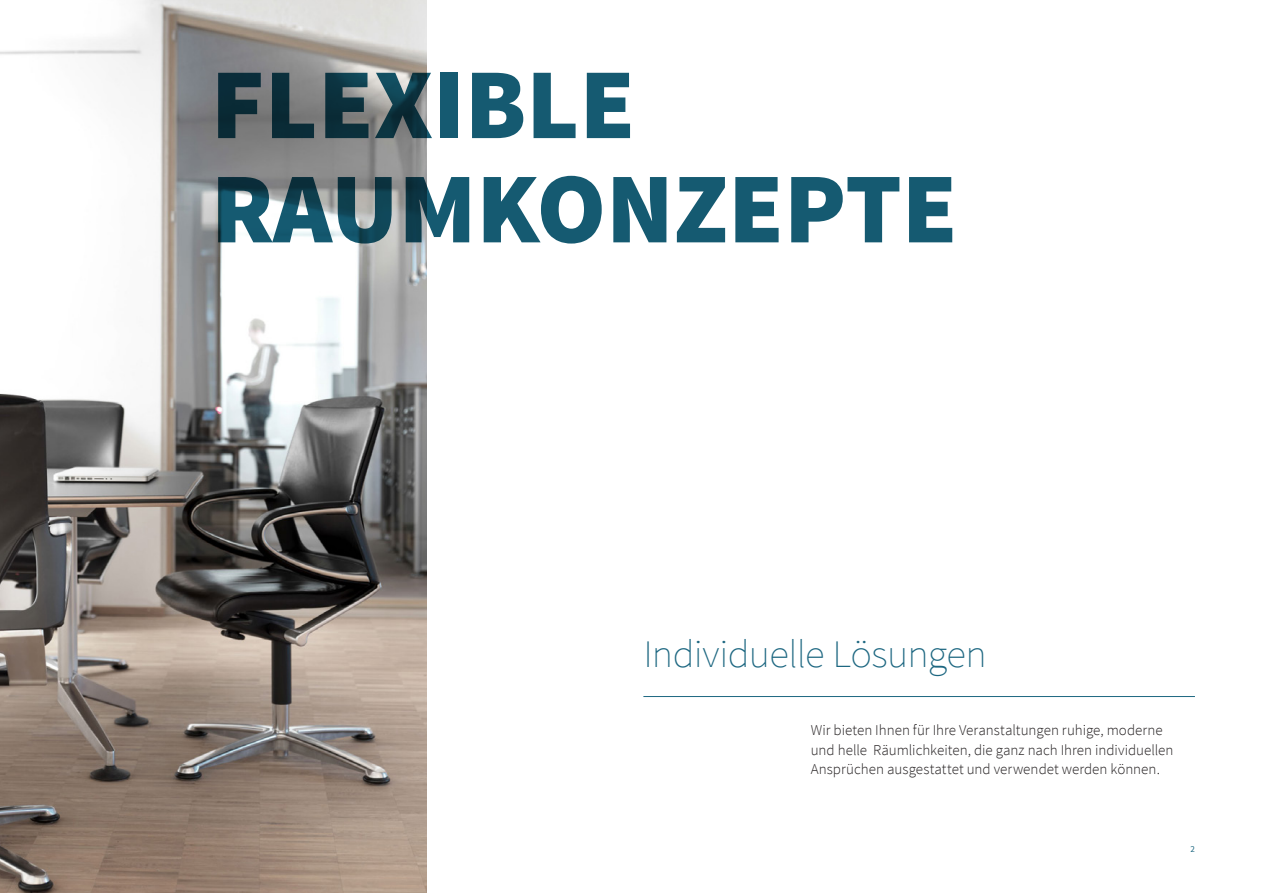
<style>
.page{position:relative;width:1263px;height:893px;background:#fff}
.page>*{position:absolute;margin:0;border:0;box-sizing:border-box;transform-origin:0 0}
.t1{font:900 100.5px/104.2px "Source Sans Pro";color:#155a71}
.Headline_02{font:200 39px "Source Sans Pro";letter-spacing:-.015em;color:#1d6781;scale:1.04 1}
.Copytext{font:300 15px/19.5px "Source Sans Pro";color:#231f20}
.t2{font:9px "Source Sans Pro";color:#1d6781}
</style>
<div class="page">
<img style="left:0;top:0;width:427px;height:893px">
<hr style="left:643px;top:696px;width:552px;height:1px;background:#1d6781">
<h1 class="t1" style="left:211px;top:57px;width:748px">FLEXIBLE<br>RAUMKONZEPTE</h1>
<p class="Headline_02" style="left:643px;top:631px;width:332px">Individuelle Lösungen</p>
<p class="Copytext" style="left:811px;top:721px;width:364px">Wir bieten Ihnen für Ihre Veranstaltungen ruhige, moderne und helle Räumlichkeiten, die ganz nach Ihren individuellen<br>Ansprüchen ausgestattet und verwendet werden können.</p>
<p class="t2" style="left:1190px;top:844px;width:6px">2</p>
</div>
